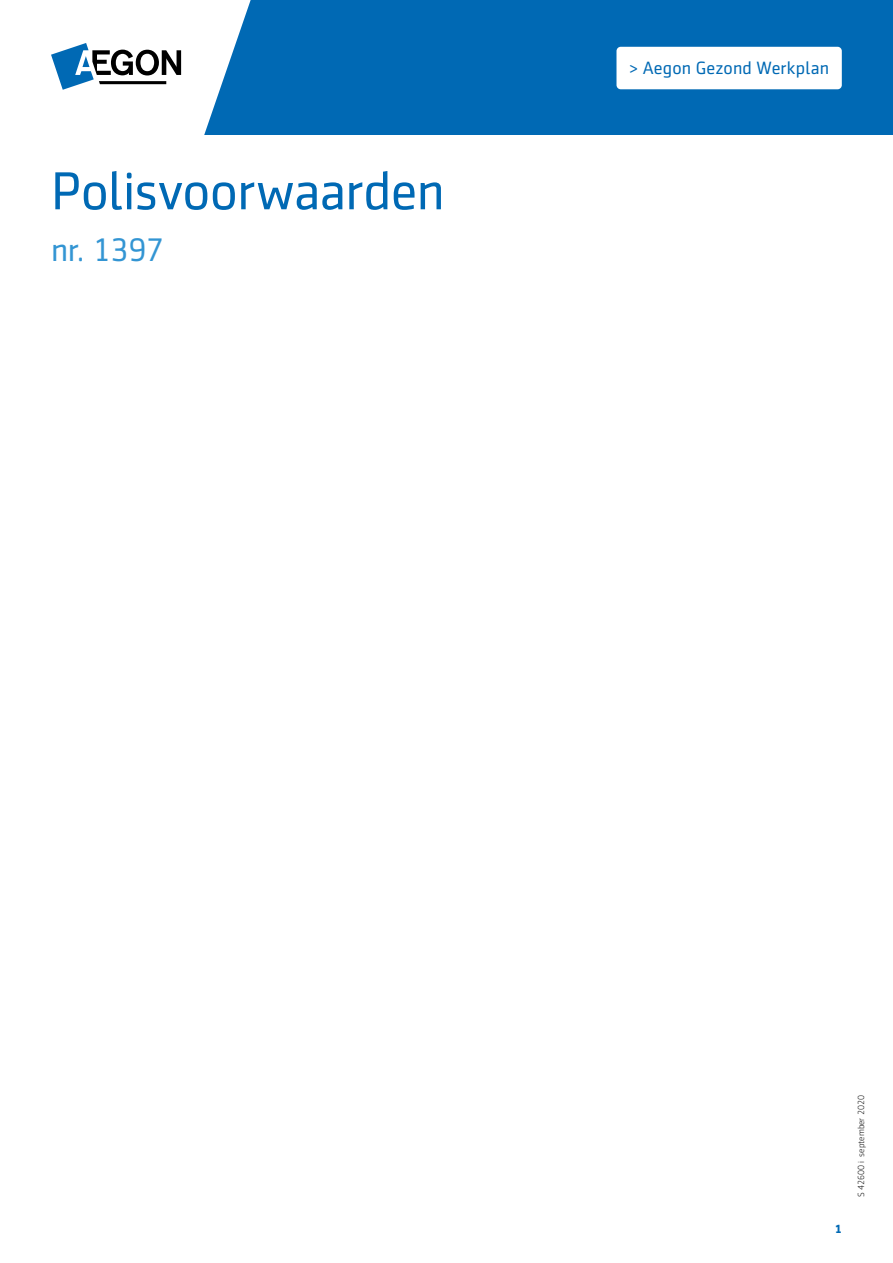
<style>
.page{position:relative;width:893px;height:1263px;background:#fff}
.page>*{position:absolute;margin:0;border:0;box-sizing:border-box;transform-origin:0 0}
.BODY_heading_leaflet{font:54px "Sentico Sans DT";letter-spacing:-.01em;color:#0069b4}
.BODY_subheading{font:33px "Sentico Sans DT";letter-spacing:-.03em;color:#3395d3}
.t1{font:18px "Sentico Sans DT";letter-spacing:.01em;color:#0069b4}
.t2{font:700 12px "Sentico Sans DT";color:#0069b4}
.t3{font:300 9px "Sentico Sans DT";color:#000}
</style>
<div class="page">
<div style="left:0;top:0;width:893px;height:135px;background:#0069b4"></div>
<svg style="left:0;top:0;width:251px;height:135px;background:#e1edf6"></svg>
<svg style="left:51px;top:43px;width:130px;height:47px"></svg>
<div style="left:616px;top:47px;width:226px;height:42px;background:#fff;border-radius:4px"></div>
<p class="BODY_heading_leaflet" style="left:51px;top:161px;width:395px">Polisvoorwaarden</p>
<p class="BODY_subheading" style="left:51px;top:232px;width:115px">nr. 1397</p>
<h3 class="t1" style="left:629px;top:58px;width:201px">&gt; Aegon Gezond Werkplan</h3>
<h3 class="t2" style="left:835px;top:1222px;width:9px">1</h3>
<p class="t3" style="left:856px;top:1197px;width:103px;rotate:-90deg">S 42600 i september 2020</p>
</div>
